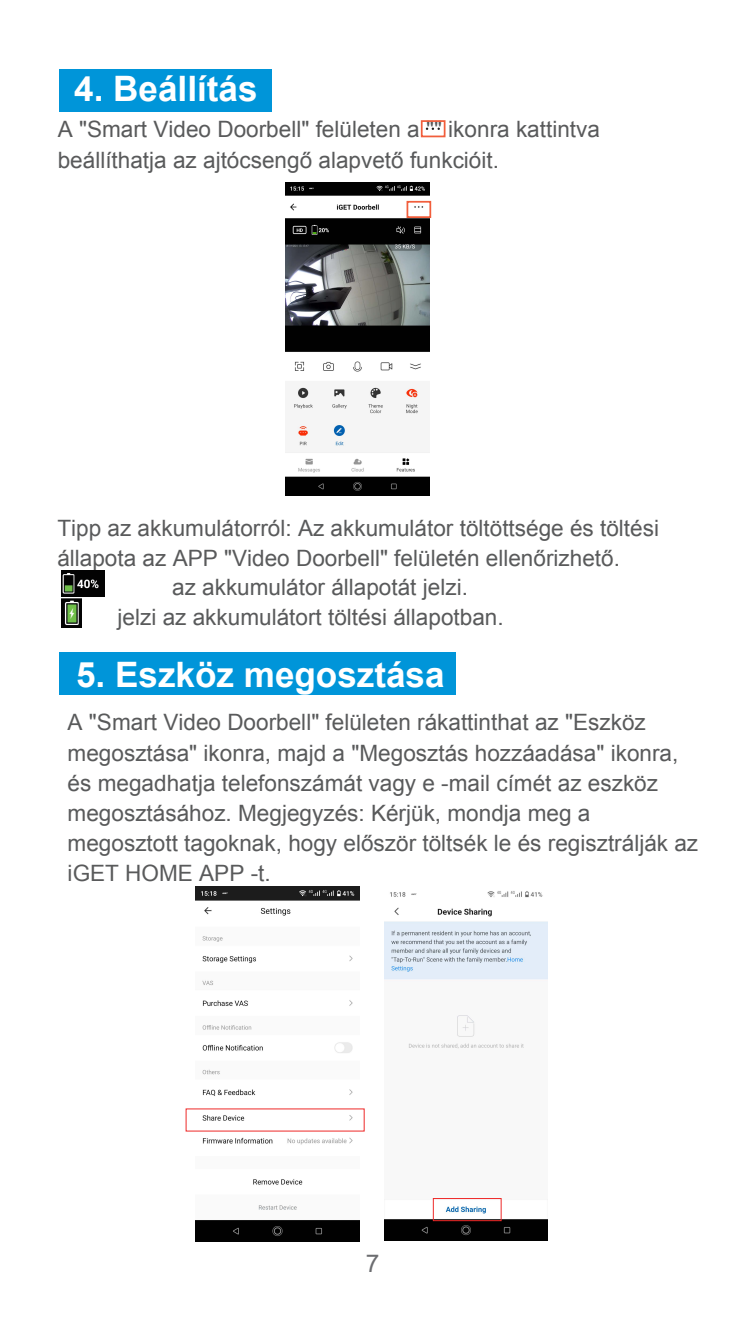
<style>
.page{position:relative;width:745px;height:1335px;background:#fff}
.page>*{position:absolute;margin:0;border:0;box-sizing:border-box;transform-origin:0 0}
.t1{font:700 35px "Arial";color:#fff}
.t2{font:24.5px "Arial";color:#6c6d70}
.t3{font:22.4px/30.1px "Arial";color:#595a5b}
</style>
<div class="page">
<img style="left:384px;top:891px;width:163px;height:349px">
<img style="left:195px;top:886px;width:164px;height:355px">
<img style="left:285px;top:182px;width:144px;height:313px">
<div style="left:59px;top:70px;width:213px;height:42px;background:#0095d9"></div>
<div style="left:59px;top:652px;width:397px;height:43px;background:#0095d9"></div>
<div style="left:406px;top:201px;width:25px;height:17px;border:2px solid #f15e3c"></div>
<div style="left:420px;top:120px;width:25px;height:17px;border:2px solid #f15e3c"></div>
<svg style="left:425px;top:128px;width:14px;height:2px"></svg>
<img style="left:61px;top:570px;width:43px;height:26px">
<img style="left:61px;top:598px;width:20px;height:29px">
<div style="left:432px;top:1198px;width:69px;height:23px;border:1px solid #ee2928"></div>
<p class="t1" style="left:74px;top:64px;width:185px">4. Beállítás</p>
<p class="t3" style="left:58px;top:115px;width:543px">A "Smart Video Doorbell" felületen a "" ikonra kattintva beállíthatja az ajtócsengő alapvető funkcióit.</p>
<p class="t3" style="left:57px;top:513px;width:603px">Tipp az akkumulátorról: Az akkumulátor töltöttsége és töltési</p>
<p class="t3" style="left:57px;top:543px;width:563px">állapota az APP "Video Doorbell" felületén ellenőrizhető.</p>
<p class="t3" style="left:172px;top:572px;width:297px">az akkumulátor állapotát jelzi.</p>
<p class="t3" style="left:117px;top:602px;width:387px">jelzi az akkumulátort töltési állapotban.</p>
<p class="t1" style="left:76px;top:649px;width:370px">5. Eszköz megosztása</p>
<p class="t3" style="left:68px;top:707px;width:631px">A "Smart Video Doorbell" felületen rákattinthat az "Eszköz megosztása" ikonra, majd a "Megosztás hozzáadása" ikonra, és megadhatja telefonszámát vagy e -mail címét az eszköz megosztásához. Megjegyzés: Kérjük, mondja meg a megosztott tagoknak, hogy először töltsék le és regisztrálják az iGET HOME APP -t.</p>
<p class="t2" style="left:365px;top:1246px;width:15px">7</p>
</div>
